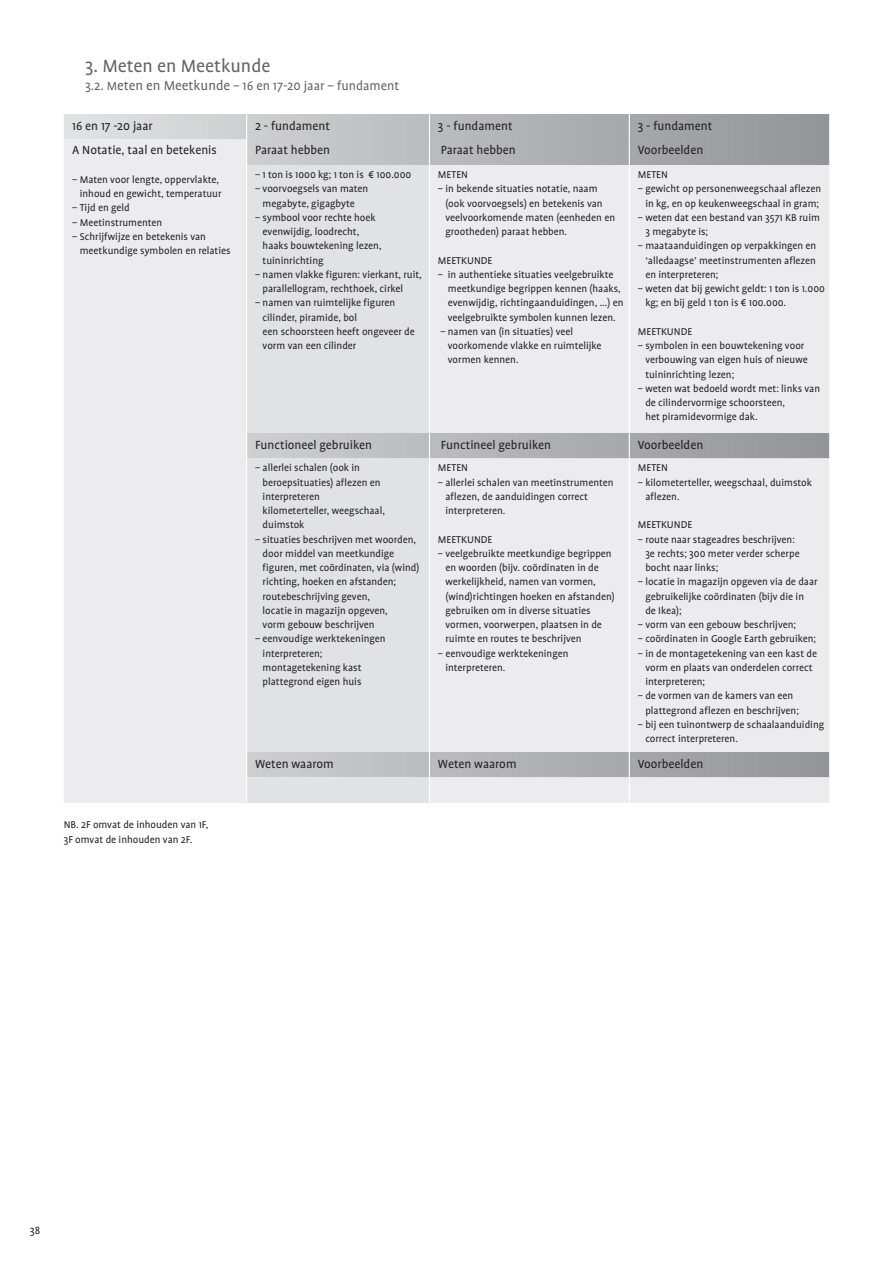
<style>
.page{position:relative;width:893px;height:1263px;background:#fff}
.page>*{position:absolute;margin:0;border:0;box-sizing:border-box;transform-origin:0 0}
.Subkop_groot{font:20.25px "Profile";color:#636366}
.Sub_Subkop{font:14.25px "Profile";color:#636366}
.Tabeltekst{font:13.5px "Profile";color:#231f20}
.t1{font:12px "Profile";color:#231f20}
.Tabeltekst-2{font:11.25px/14.2px "Profile";color:#231f20}
.s1{font-size:13.5px}
.s2{font-size:15px}
</style>
<div class="page">
<svg style="left:64px;top:114px;width:765px;height:26px;background:#b9babd"></svg>
<svg style="left:64px;top:140px;width:765px;height:663px;background:#e3e3e5"></svg>
<div style="left:247px;top:165px;width:182px;height:268px;background:#e1e2e4"></div>
<div style="left:430px;top:165px;width:399px;height:268px;background:#ececee"></div>
<svg style="left:247px;top:458px;width:182px;height:345px;background:#dedfe2"></svg>
<hr style="left:429px;top:165px;width:1px;height:268px;background:#fff">
<hr style="left:629px;top:165px;width:1px;height:268px;background:#fff">
<hr style="left:629px;top:458px;width:1px;height:294px;background:#fff">
<svg style="left:429px;top:114px;width:1px;height:51px"></svg>
<svg style="left:629px;top:114px;width:1px;height:51px"></svg>
<svg style="left:429px;top:433px;width:1px;height:25px"></svg>
<svg style="left:629px;top:433px;width:1px;height:25px"></svg>
<svg style="left:629px;top:752px;width:1px;height:51px"></svg>
<svg style="left:246px;top:114px;width:1px;height:51px"></svg>
<hr style="left:246px;top:165px;width:1px;height:268px;background:#fff">
<svg style="left:246px;top:433px;width:1px;height:25px"></svg>
<hr style="left:246px;top:458px;width:1px;height:294px;background:#fff">
<svg style="left:246px;top:752px;width:1px;height:51px"></svg>
<hr style="left:429px;top:458px;width:1px;height:294px;background:#fff">
<svg style="left:429px;top:752px;width:1px;height:51px"></svg>
<p class="Subkop_groot" style="left:85px;top:55px;width:187px">3. Meten en Meetkunde</p>
<p class="Sub_Subkop" style="left:85px;top:78px;width:316px">3.2. <span class="s1">M</span><span class="s2">eten en Meetkunde</span> – 16 en 17-20 jaar – fundament</p>
<p class="Tabeltekst" style="left:72px;top:119px;width:82px">16 en 17 -20 jaar</p>
<p class="Tabeltekst" style="left:255px;top:119px;width:77px">2 - fundament</p>
<p class="Tabeltekst" style="left:438px;top:119px;width:76px">3 - fundament</p>
<p class="Tabeltekst" style="left:638px;top:119px;width:76px">3 - fundament</p>
<p class="Tabeltekst" style="left:72px;top:143px;width:146px">A Notatie, taal en betekenis</p>
<p class="Tabeltekst-2" style="left:72px;top:172px;width:151px;text-align:right">− Maten voor lengte, oppervlakte, inhoud en gewicht, temperatuur</p>
<p class="Tabeltekst-2" style="left:72px;top:201px;width:59px">− Tijd en geld</p>
<p class="Tabeltekst-2" style="left:72px;top:215px;width:92px">− Meetinstrumenten</p>
<p class="Tabeltekst-2" style="left:80px;top:229px;width:152px;text-indent:-7px">− Schrijfwijze en betekenis van meetkundige symbolen en relaties</p>
<p class="Tabeltekst" style="left:255px;top:143px;width:76px">Paraat hebben</p>
<p class="Tabeltekst" style="left:441px;top:143px;width:76px">Paraat hebben</p>
<p class="Tabeltekst" style="left:638px;top:143px;width:67px">Voorbeelden</p>
<p class="Tabeltekst-2" style="left:255px;top:168px;width:158px">− 1 ton is 1000 kg; 1 ton is € 100.000</p>
<p class="Tabeltekst-2" style="left:255px;top:182px;width:115px;text-align:center">− voorvoegsels van maten megabyte, gigagbyte</p>
<p class="Tabeltekst-2" style="left:263px;top:210px;width:121px;text-indent:-7px">− symbool voor rechte hoek evenwijdig, loodrecht, haaks bouwtekening lezen, tuininrichting</p>
<p class="Tabeltekst-2" style="left:263px;top:267px;width:161px;text-indent:-7px">− namen vlakke figuren: vierkant, ruit, parallellogram, rechthoek, cirkel</p>
<p class="Tabeltekst-2" style="left:263px;top:296px;width:154px;text-indent:-7px">− namen van ruimtelijke figuren cilinder, piramide, bol<br>een schoorsteen heeft ongeveer de vorm van een cilinder</p>
<p class="Tabeltekst-2" style="left:438px;top:168px;width:31px">METEN</p>
<p class="Tabeltekst-2" style="left:445px;top:182px;width:171px;text-indent:-7px">– in bekende situaties notatie, naam (ook voorvoegsels) en betekenis van veelvoorkomende maten (eenheden en grootheden) paraat hebben.</p>
<p class="Tabeltekst-2" style="left:438px;top:253px;width:56px">MEETKUNDE</p>
<p class="Tabeltekst-2" style="left:448px;top:267px;width:177px;text-indent:-10px">– in authentieke situaties veelgebruikte meetkundige begrippen kennen (haaks, evenwijdig, richtingaanduidingen, ...) en veelgebruikte symbolen kunnen lezen.</p>
<p class="Tabeltekst-2" style="left:448px;top:324px;width:155px;text-indent:-7px">– namen van (in situaties) veel voorkomende vlakke en ruimtelijke vormen kennen.</p>
<p class="Tabeltekst-2" style="left:638px;top:168px;width:31px">METEN</p>
<p class="Tabeltekst-2" style="left:638px;top:182px;width:185px;text-align:center">– gewicht op personenweegschaal aflezen in kg, en op keukenweegschaal in gram;</p>
<p class="Tabeltekst-2" style="left:645px;top:210px;width:176px;text-indent:-7px">– weten dat een bestand van 3571 KB ruim<br>3 megabyte is;</p>
<p class="Tabeltekst-2" style="left:645px;top:239px;width:173px;text-align:justify;text-indent:-7px">– maataanduidingen op verpakkingen en ‘alledaagse’ meetinstrumenten aflezen en interpreteren;</p>
<p class="Tabeltekst-2" style="left:645px;top:282px;width:181px;text-indent:-7px">– weten dat bij gewicht geldt: 1 ton is 1.000 kg; en bij geld 1 ton is € 100.000.</p>
<p class="Tabeltekst-2" style="left:638px;top:324px;width:56px">MEETKUNDE</p>
<p class="Tabeltekst-2" style="left:645px;top:339px;width:164px;text-indent:-7px">– symbolen in een bouwtekening voor verbouwing van eigen huis of nieuwe tuininrichting lezen;</p>
<p class="Tabeltekst-2" style="left:645px;top:381px;width:176px;text-indent:-7px">– weten wat bedoeld wordt met: links van de cilindervormige schoorsteen,<br>het piramidevormige dak.</p>
<p class="Tabeltekst" style="left:255px;top:438px;width:118px">Functioneel gebruiken</p>
<p class="Tabeltekst" style="left:441px;top:438px;width:112px">Functineel gebruiken</p>
<p class="Tabeltekst" style="left:638px;top:438px;width:67px">Voorbeelden</p>
<p class="Tabeltekst-2" style="left:263px;top:461px;width:124px;text-indent:-7px">− allerlei schalen (ook in beroepsituaties) aflezen en interpreteren kilometerteller, weegschaal, duimstok</p>
<p class="Tabeltekst-2" style="left:263px;top:532px;width:158px;text-indent:-7px">− situaties beschrijven met woorden, door middel van meetkundige figuren, met coördinaten, via (wind) richting, hoeken en afstanden; routebeschrijving geven,<br>locatie in magazijn opgeven,<br>vorm gebouw beschrijven</p>
<p class="Tabeltekst-2" style="left:263px;top:632px;width:124px;text-indent:-7px">− eenvoudige werktekeningen interpreteren; montagetekening kast plattegrond eigen huis</p>
<p class="Tabeltekst-2" style="left:438px;top:461px;width:31px">METEN</p>
<p class="Tabeltekst-2" style="left:445px;top:475px;width:170px;text-indent:-7px">– allerlei schalen van meetinstrumenten aflezen, de aanduidingen correct interpreteren.</p>
<p class="Tabeltekst-2" style="left:438px;top:532px;width:56px">MEETKUNDE</p>
<p class="Tabeltekst-2" style="left:445px;top:546px;width:171px;text-indent:-7px">– veelgebruikte meetkundige begrippen en woorden (bijv. coördinaten in de werkelijkheid, namen van vormen, (wind)richtingen hoeken en afstanden) gebruiken om in diverse situaties vormen, voorwerpen, plaatsen in de ruimte en routes te beschrijven</p>
<p class="Tabeltekst-2" style="left:445px;top:646px;width:124px;text-indent:-7px">– eenvoudige werktekeningen interpreteren.</p>
<p class="Tabeltekst-2" style="left:638px;top:461px;width:31px">METEN</p>
<p class="Tabeltekst-2" style="left:645px;top:475px;width:168px;text-indent:-7px">– kilometerteller, weegschaal, duimstok aflezen.</p>
<p class="Tabeltekst-2" style="left:638px;top:518px;width:56px">MEETKUNDE</p>
<p class="Tabeltekst-2" style="left:645px;top:532px;width:156px;text-indent:-7px">– route naar stageadres beschrijven:<br>3e rechts; 300 meter verder scherpe bocht naar links;</p>
<p class="Tabeltekst-2" style="left:645px;top:575px;width:174px;text-indent:-7px">– locatie in magazijn opgeven via de daar gebruikelijke coördinaten (bijv die in<br>de Ikea);</p>
<p class="Tabeltekst-2" style="left:638px;top:618px;width:160px">– vorm van een gebouw beschrijven;</p>
<p class="Tabeltekst-2" style="left:638px;top:632px;width:180px">– coördinaten in Google Earth gebruiken;</p>
<p class="Tabeltekst-2" style="left:645px;top:646px;width:173px;text-indent:-7px">– in de montagetekening van een kast de vorm en plaats van onderdelen correct interpreteren;</p>
<p class="Tabeltekst-2" style="left:645px;top:689px;width:155px;text-indent:-7px">– de vormen van de kamers van een plattegrond aflezen en beschrijven;</p>
<p class="Tabeltekst-2" style="left:645px;top:717px;width:180px;text-indent:-7px">– bij een tuinontwerp de schaalaanduiding correct interpreteren.</p>
<p class="Tabeltekst-2" style="left:64px;top:817px;width:146px">NB. 2F omvat de inhouden van 1F,</p>
<p class="Tabeltekst-2" style="left:64px;top:832px;width:130px">3F omvat de inhouden van 2F.</p>
<p class="Tabeltekst" style="left:255px;top:757px;width:80px">Weten waarom</p>
<p class="Tabeltekst" style="left:438px;top:757px;width:80px">Weten waarom</p>
<p class="Tabeltekst" style="left:638px;top:757px;width:67px">Voorbeelden</p>
<p class="t1" style="left:30px;top:1224px;width:12px">38</p>
</div>
